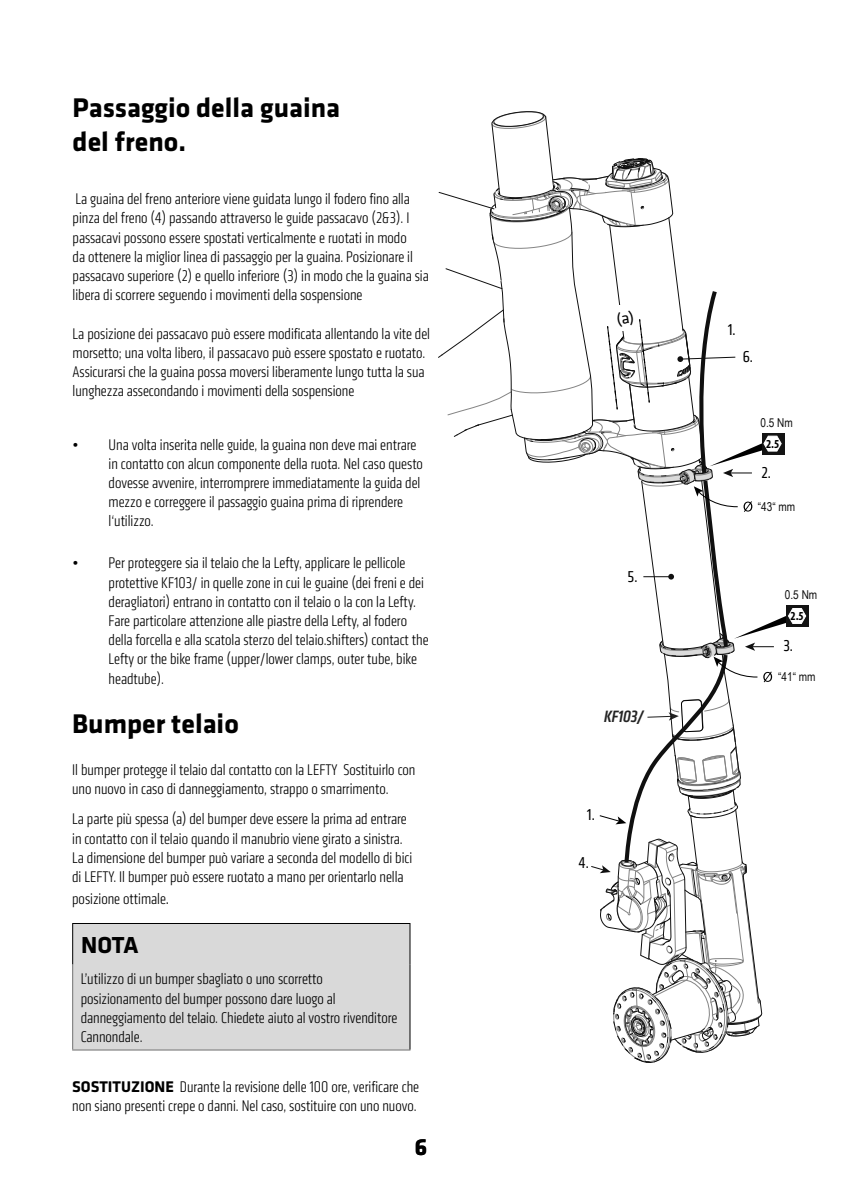
<style>
.page{position:relative;width:842px;height:1191px;background:#fff}
.page>*{position:absolute;margin:0;border:0;box-sizing:border-box;transform-origin:0 0}
.t1{font:700 28px/33.6px "Klavika Basic";color:#000}
.t2{font:700 24px "Klavika";color:#000}
.t3{font:700 24px "Klavika Basic";color:#000}
.t4{font:italic 500 condensed 17px "Klavika";color:#242424}
.t5{font:condensed 16.4px "Klavika";color:#000}
.t6{font:300 condensed 16px/19.2px "Klavika";color:#000}
.t7{font:12.2px "Arial Narrow";color:#101010}
.t8{font:700 condensed 12.2px "Myriad Pro";color:#000}
.s1{font-size:18px}
.s2{font-weight:700;font-stretch:normal}
</style>
<div class="page">
<div style="left:787px;top:605px;width:22px;height:22px;background:#131313"></div>
<div style="left:73px;top:924px;width:336px;height:125px;background:#d9d9d9"></div>
<hr style="left:72px;top:964px;width:1px;height:85px;background:#717171">
<hr style="left:72px;top:1049px;width:338px;height:1px;background:#717171">
<hr style="left:72px;top:923px;width:338px;height:1px;background:#000">
<hr style="left:72px;top:924px;width:1px;height:40px;background:#000">
<hr style="left:409px;top:924px;width:1px;height:40px;background:#000">
<hr style="left:409px;top:964px;width:1px;height:85px;background:#000">
<svg style="left:438px;top:111px;width:368px;height:952px"></svg>
<h1 class="t1" style="left:73px;top:90px;width:269px">Passaggio della guaina del freno.</h1>
<p class="t6" style="left:73px;top:190px;width:358px">La guaina del freno anteriore viene guidata lungo il fodero fino alla pinza del freno (4) passando attraverso le guide passacavo (2&amp;3). I passacavi possono essere spostati verticalmente e ruotati in modo<br>da ottenere la miglior linea di passaggio per la guaina. Posizionare il passacavo superiore (2) e quello inferiore (3) in modo che la guaina sia libera di scorrere seguendo i movimenti della sospensione</p>
<p class="t6" style="left:73px;top:324px;width:359px">La posizione dei passacavo può essere modificata allentando la vite del morsetto; una volta libero, il passacavo può essere spostato e ruotato.<br>Assicurarsi che la guaina possa moversi liberamente lungo tutta la sua lunghezza assecondando i movimenti della sospensione</p>
<p class="t6" style="left:109px;top:435px;width:316px;text-indent:-36px">• Una volta inserita nelle guide, la guaina non deve mai entrare in contatto con alcun componente della ruota. Nel caso questo dovesse avvenire, interromprere immediatamente la guida del mezzo e correggere il passaggio guaina prima di riprendere l‘utilizzo.</p>
<p class="t6" style="left:109px;top:553px;width:321px;text-indent:-36px">• Per proteggere sia il telaio che la Lefty, applicare le pellicole protettive KF103/ in quelle zone in cui le guaine (dei freni e dei deragliatori) entrano in contatto con il telaio o la con la Lefty.<br>Fare particolare attenzione alle piastre della Lefty, al fodero della forcella e alla scatola sterzo del telaio.shifters) contact the Lefty or the bike frame (upper/lower clamps, outer tube, bike headtube).</p>
<h1 class="t1" style="left:72px;top:705px;width:168px">Bumper telaio</h1>
<p class="t6" style="left:72px;top:760px;width:345px">Il bumper protegge il telaio dal contatto con la LEFTY Sostituirlo con uno nuovo in caso di danneggiamento, strappo o smarrimento.</p>
<p class="t6" style="left:72px;top:809px;width:342px">La parte più spessa (a) del bumper deve essere la prima ad entrare in contatto con il telaio quando il manubrio viene girato a sinistra.<br>La dimensione del bumper può variare a seconda del modello di bici di LEFTY. Il bumper può essere ruotato a mano per orientarlo nella</p>
<p class="t6" style="left:72px;top:889px;width:98px">posizione ottimale<span class="s1">.</span></p>
<h2 class="t2" style="left:81px;top:927px;width:59px">NOTA</h2>
<p class="t6" style="left:81px;top:969px;width:318px">L’utilizzo di un bumper sbagliato o uno scorretto posizionamento del bumper possono dare luogo al danneggiamento del telaio. Chiedete aiuto al vostro rivenditore Cannondale.</p>
<p class="t6" style="left:72px;top:1077px;width:348px"><span class="s2">SOSTITUZIONE</span> Durante la revisione delle 100 ore, verificare che non siano presenti crepe o danni. Nel caso, sostituire con uno nuovo.</p>
<h2 class="t3" style="left:415px;top:1129px;width:14px">6</h2>
<p class="t5" style="left:628px;top:567px;width:11px">5.</p>
<p class="t4" style="left:604px;top:706px;width:41px">KF103/</p>
<p class="t5" style="left:587px;top:805px;width:9px">1.</p>
<p class="t5" style="left:579px;top:853px;width:12px">4.</p>
<p class="t5" style="left:728px;top:320px;width:9px">1.</p>
<p class="t5" style="left:743px;top:346px;width:12px">6.</p>
<p class="t7" style="left:760px;top:414px;width:34px">0.5 Nm</p>
<p class="t8" style="left:766px;top:436px;width:15px">2.5</p>
<p class="t5" style="left:761px;top:462px;width:11px">2.</p>
<p class="t7" style="left:758px;top:497px;width:39px">“43“ mm</p>
<p class="t7" style="left:785px;top:586px;width:34px">0.5 Nm</p>
<p class="t8" style="left:790px;top:608px;width:15px">2.5</p>
<p class="t5" style="left:783px;top:636px;width:11px">3.</p>
<p class="t7" style="left:778px;top:668px;width:39px">“41“ mm</p>
</div>
